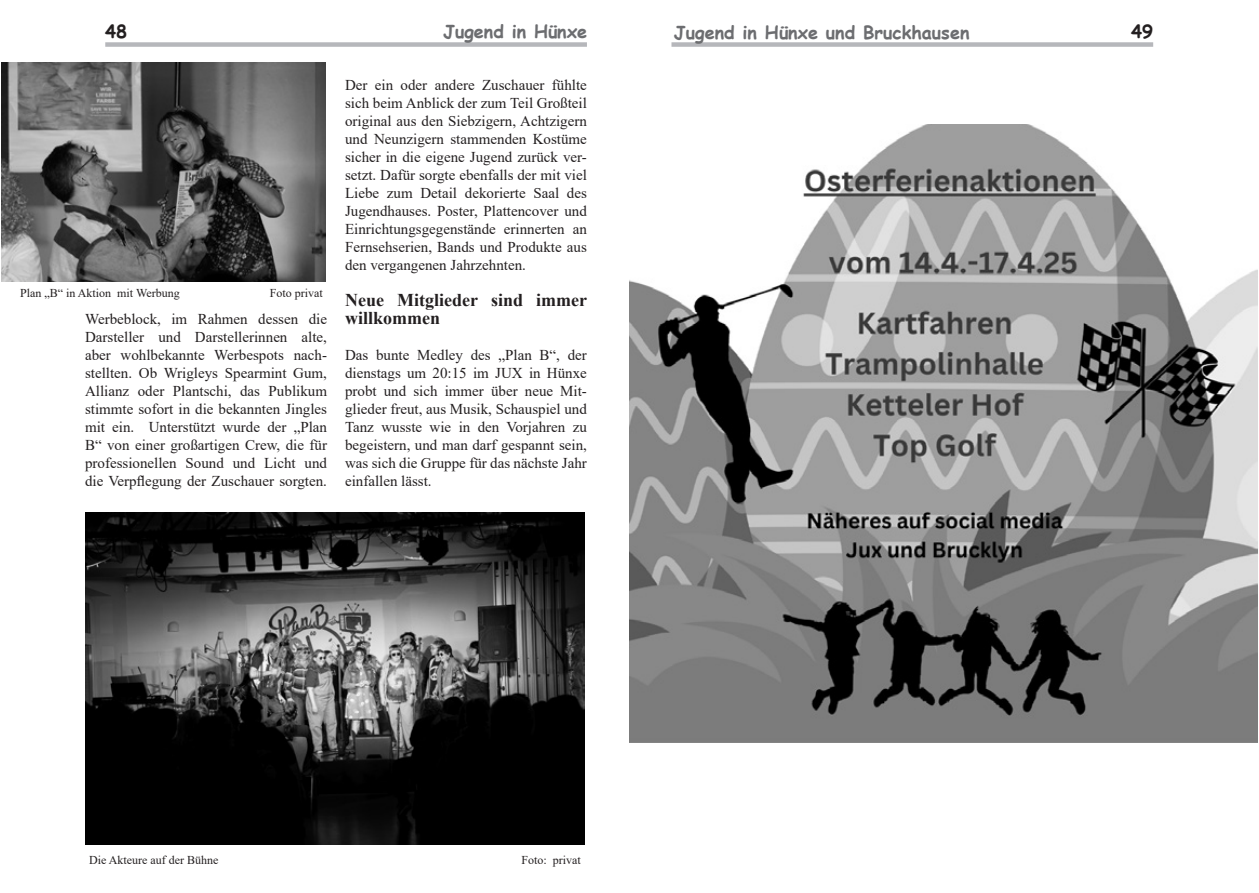
<style>
.page{position:relative;width:1259px;height:893px;background:#fff}
.page>*{position:absolute;margin:0;border:0;box-sizing:border-box;transform-origin:0 0}
.t1{font:700 18px "Comic Sans MS";color:#6c6d70}
.t2{font:700 18px/18px "Times New Roman";color:#231f20}
.t3{font:700 18px "Comic Sans MS";color:#231f20}
.t4{font:15px/18px "Times New Roman";color:#231f20;text-align:justify}
.t5{font:12px "Times New Roman";color:#231f20}
</style>
<div class="page">
<div style="left:105px;top:42px;width:482px;height:5px;background:#b6b7bb"></div>
<div style="left:671px;top:42px;width:482px;height:5px;background:#b6b7bb"></div>
<img style="left:629px;top:125px;width:629px;height:618px">
<img style="left:1px;top:63px;width:324px;height:218px">
<img style="left:86px;top:512px;width:498px;height:333px">
<p class="t3" style="left:105px;top:18px;width:23px">48</p>
<p class="t1" style="left:443px;top:18px;width:146px">Jugend in Hünxe</p>
<p class="t1" style="left:674px;top:19px;width:297px">Jugend in Hünxe und Bruckhausen</p>
<p class="t3" style="left:1131px;top:18px;width:23px">49</p>
<p class="t5" style="left:20px;top:285px;width:161px">Plan „B“ in Aktion mit Werbung</p>
<p class="t5" style="left:270px;top:285px;width:55px">Foto privat</p>
<p class="t4" style="left:85px;top:310px;width:243px">Werbeblock, im Rahmen dessen die Darsteller und Darstellerinnen alte, aber wohlbekannte Werbespots nach&shy;stellten. Ob Wrigleys Spearmint Gum, Allianz oder Plantschi, das Publikum stimmte sofort in die bekannten Jingles mit ein. Unterstützt wurde der „Plan B“ von einer großartigen Crew, die für professionellen Sound und Licht und die Verpflegung der Zuschauer sorgten.</p>
<p class="t4" style="left:345px;top:76px;width:243px">Der ein oder andere Zuschauer fühlte sich beim Anblick der zum Teil Großteil original aus den Siebzigern, Achtzigern und Neunzigern stammenden Kostüme sicher in die eigene Jugend zurück ver&shy;setzt. Dafür sorgte ebenfalls der mit viel Liebe zum Detail dekorierte Saal des Jugendhauses. Poster, Plattencover und Einrichtungsgegenstände erinnerten an Fernsehserien, Bands und Produkte aus den vergangenen Jahrzehnten.</p>
<p class="t2" style="left:345px;top:290px;width:244px">Neue Mitglieder sind immer willkommen</p>
<p class="t4" style="left:345px;top:346px;width:243px">Das bunte Medley des „Plan B“, der dienstags um 20:15 im JUX in Hünxe probt und sich immer über neue Mit&shy;glieder freut, aus Musik, Schauspiel und Tanz wusste wie in den Vorjahren zu begeistern, und man darf gespannt sein, was sich die Gruppe für das nächste Jahr einfallen lässt.</p>
<p class="t5" style="left:89px;top:852px;width:131px">Die Akteure auf der Bühne</p>
<p class="t5" style="left:521px;top:852px;width:61px">Foto: privat</p>
</div>
